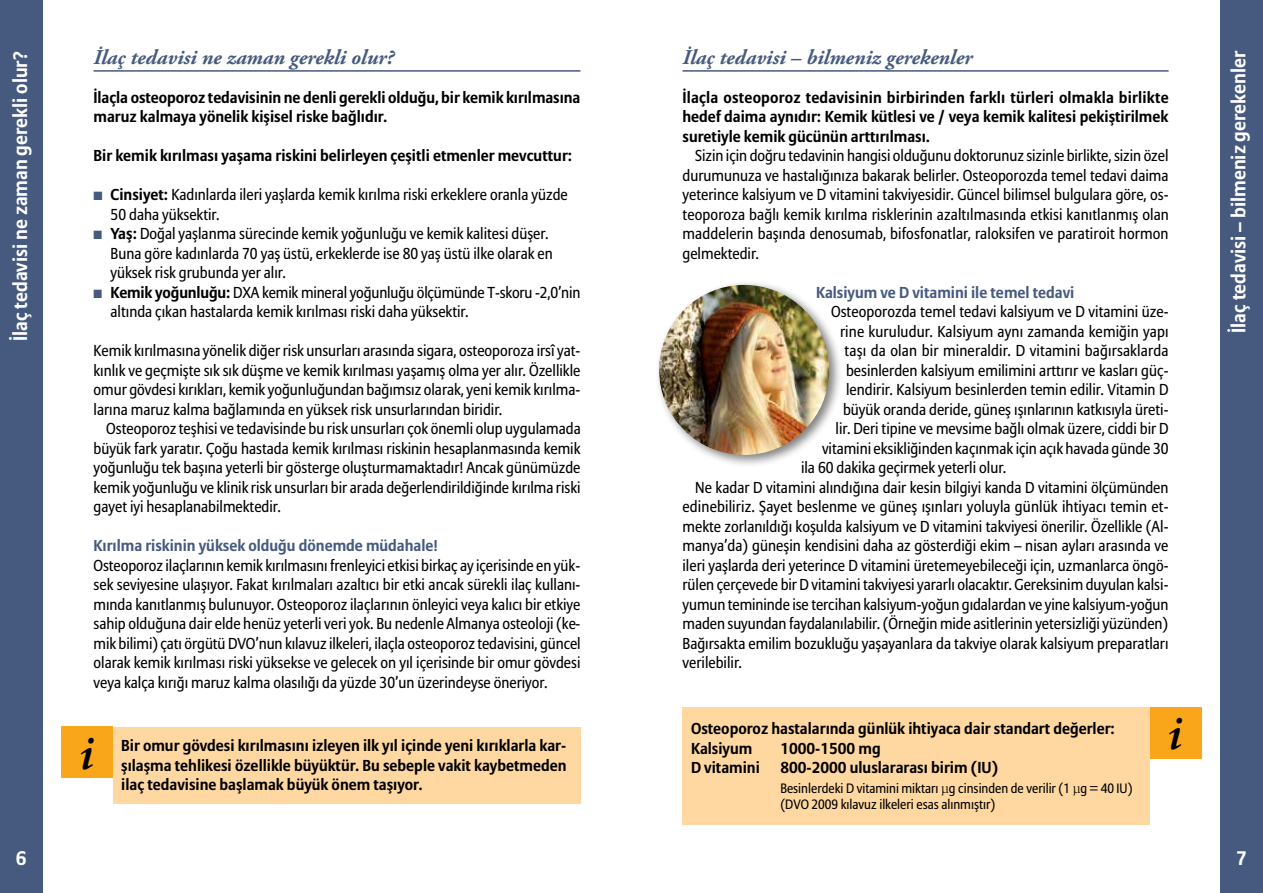
<style>
.page{position:relative;width:1263px;height:893px;background:#fff}
.page>*{position:absolute;margin:0;border:0;box-sizing:border-box;transform-origin:0 0}
.t1{font:italic 700 45px "Palatino LT";color:#000}
.t2{font:italic 700 21px "Adobe Garamond Pro";color:#465a7f}
.t3{font:700 19.5px "Allianz Sans";color:#fff}
.t4{font:15.75px/19.5px "Allianz Sans";color:#000;text-align:justify;scale:.95 1}
.t5{font:700 15.75px/19.5px "Allianz Sans";color:#000}
.t6{font:700 15.75px "Allianz Sans";color:#465a7f}
.t7{font:13.5px/16.5px "Allianz Sans";color:#000;scale:.95 1}
.s1{color:#465a7f}
.s2{font-weight:700}
</style>
<div class="page">
<div style="left:0;top:0;width:43px;height:893px;background:#465a7f"></div>
<div style="left:1220px;top:0;width:43px;height:893px;background:#465a7f"></div>
<hr style="left:94px;top:70px;width:486px;height:2px;background:#465a7f">
<div style="left:113px;top:727px;width:467px;height:76px;background:#ffd8a1"></div>
<div style="left:62px;top:727px;width:51px;height:51px;background:#faa61a"></div>
<hr style="left:682px;top:70px;width:486px;height:2px;background:#465a7f">
<div style="left:654px;top:280px;width:188px;height:188px;background:#000;opacity:.5"></div>
<img style="left:659px;top:285px;width:170px;height:170px;border-radius:85px">
<div style="left:682px;top:707px;width:468px;height:117px;background:#ffd8a1"></div>
<div style="left:1150px;top:707px;width:51px;height:51px;background:#faa61a"></div>
<p class="t3" style="left:8px;top:341px;width:292px;rotate:-90deg">İlaç tedavisi ne zaman gerekli olur?</p>
<h2 class="t2" style="left:94px;top:45px;width:302px">İlaç tedavisi ne zaman gerekli olur?</h2>
<p class="t5" style="left:94px;top:88px;width:488px">İlaçla osteoporoz tedavisinin ne denli gerekli olduğu, bir kemik kırılmasına maruz kalmaya yönelik kişisel riske bağlıdır.</p>
<p class="t5" style="left:94px;top:147px;width:480px">Bir kemik kırılması yaşama riskini belirleyen çeşitli etmenler mevcuttur:</p>
<p class="t4" style="left:111px;top:186px;width:483px;text-indent:-17px"><span class="s1">■</span> <span class="s2">Cinsiyet:</span> Kadınlarda ileri yaşlarda kemik kırılma riski erkeklere oranla yüzde<br>50 daha yüksektir.</p>
<p class="t4" style="left:111px;top:225px;width:467px;text-align:left;text-indent:-17px"><span class="s1">■</span> <span class="s2">Yaş:</span> Doğal yaşlanma sürecinde kemik yoğunluğu ve kemik kalitesi düşer.<br>Buna göre kadınlarda 70 yaş üstü, erkeklerde ise 80 yaş üstü ilke olarak en yüksek risk grubunda yer alır.</p>
<p class="t4" style="left:111px;top:283px;width:496px;text-indent:-17px"><span class="s1">■</span> <span class="s2">Kemik yoğunluğu:</span> DXA kemik mineral yoğunluğu ölçümünde T-skoru -2,0’nin altında çıkan hastalarda kemik kırılması riski daha yüksektir.</p>
<p class="t4" style="left:94px;top:342px;width:514px">Kemik kırılmasına yönelik diğer risk unsurları arasında sigara, osteoporoza irsî yat&shy;kınlık ve geçmişte sık sık düşme ve kemik kırılması yaşamış olma yer alır. Özellikle omur gövdesi kırıkları, kemik yoğunluğundan bağımsız olarak, yeni kemik kırılma&shy;larına maruz kalma bağlamında en yüksek risk unsurlarından biridir.</p>
<p class="t4" style="left:94px;top:420px;width:514px;text-indent:13px">Osteoporoz teşhisi ve tedavisinde bu risk unsurları çok önemli olup uygulamada büyük fark yaratır. Çoğu hastada kemik kırılması riskinin hesaplanmasında kemik yoğunluğu tek başına yeterli bir gösterge oluşturmamaktadır! Ancak günümüzde kemik yoğunluğu ve klinik risk unsurları bir arada değerlendirildiğinde kırılma riski gayet iyi hesaplanabilmektedir.</p>
<p class="t6" style="left:94px;top:536px;width:346px">Kırılma riskinin yüksek olduğu dönemde müdahale!</p>
<p class="t4" style="left:94px;top:556px;width:514px">Osteoporoz ilaçlarının kemik kırılmasını frenleyici etkisi birkaç ay içerisinde en yük&shy;sek seviyesine ulaşıyor. Fakat kırılmaları azaltıcı bir etki ancak sürekli ilaç kullanı&shy;mında kanıtlanmış bulunuyor. Osteoporoz ilaçlarının önleyici veya kalıcı bir etkiye sahip olduğuna dair elde henüz yeterli veri yok. Bu nedenle Almanya osteoloji (ke&shy;mik bilimi) çatı örgütü DVO’nun kılavuz ilkeleri, ilaçla osteoporoz tedavisini, güncel olarak kemik kırılması riski yüksekse ve gelecek on yıl içerisinde bir omur gövdesi veya kalça kırığı maruz kalma olasılığı da yüzde 30’un üzerindeyse öneriyor.</p>
<h1 class="t1" style="left:80px;top:727px;width:16px">i</h1>
<p class="t5" style="left:121px;top:737px;width:447px;text-align:justify">Bir omur gövdesi kırılmasını izleyen ilk yıl içinde yeni kırıklarla kar&shy;şılaşma tehlikesi özellikle büyüktür. Bu sebeple vakit kaybetmeden ilaç tedavisine başlamak büyük önem taşıyor.</p>
<h2 class="t2" style="left:682px;top:45px;width:291px">İlaç tedavisi – bilmeniz gerekenler</h2>
<p class="t5" style="left:682px;top:88px;width:488px;text-align:justify">İlaçla osteoporoz tedavisinin birbirinden farklı türleri olmakla birlikte hedef daima aynıdır: Kemik kütlesi ve / veya kemik kalitesi pekiştirilmek suretiyle kemik gücünün arttırılması.</p>
<p class="t4" style="left:682px;top:147px;width:514px;text-indent:13px">Sizin için doğru tedavinin hangisi olduğunu doktorunuz sizinle birlikte, sizin özel durumunuza ve hastalığınıza bakarak belirler. Osteoporozda temel tedavi daima yeterince kalsiyum ve D vitamini takviyesidir. Güncel bilimsel bulgulara göre, os&shy;teoporoza bağlı kemik kırılma risklerinin azaltılmasında etkisi kanıtlanmış olan maddelerin başında denosumab, bifosfonatlar, raloksifen ve paratiroit hormon gelmektedir.</p>
<p class="t6" style="left:816px;top:282px;width:260px">Kalsiyum ve D vitamini ile temel tedavi</p>
<p class="t4" style="left:831px;top:303px;width:357px">Osteoporozda temel tedavi kalsiyum ve D vitamini üze-</p>
<p class="t4" style="left:840px;top:322px;width:347px">rine kuruludur. Kalsiyum aynı zamanda kemiğin yapı</p>
<p class="t4" style="left:844px;top:342px;width:342px">taşı da olan bir mineraldir. D vitamini bağırsaklarda</p>
<p class="t4" style="left:846px;top:361px;width:341px">besinlerden kalsiyum emilimini arttırır ve kasları güç-</p>
<p class="t4" style="left:846px;top:381px;width:341px">lendirir. Kalsiyum besinlerden temin edilir. Vitamin D</p>
<p class="t4" style="left:843px;top:400px;width:344px">büyük oranda deride, güneş ışınlarının katkısıyla üreti-</p>
<p class="t4" style="left:835px;top:420px;width:352px">lir. Deri tipine ve mevsime bağlı olmak üzere, ciddi bir D</p>
<p class="t4" style="left:822px;top:439px;width:366px">vitamini eksikliğinden kaçınmak için açık havada günde 30</p>
<p class="t4" style="left:801px;top:459px;width:218px">ila 60 dakika geçirmek yeterli olur.</p>
<p class="t4" style="left:695px;top:478px;width:500px">Ne kadar D vitamini alındığına dair kesin bilgiyi kanda D vitamini ölçümünden</p>
<p class="t4" style="left:682px;top:498px;width:513px">edinebiliriz. Şayet beslenme ve güneş ışınları yoluyla günlük ihtiyacı temin et-</p>
<p class="t4" style="left:682px;top:517px;width:513px">mekte zorlanıldığı koşulda kalsiyum ve D vitamini takviyesi önerilir. Özellikle (Al-</p>
<p class="t4" style="left:682px;top:537px;width:513px">manya’da) güneşin kendisini daha az gösterdiği ekim – nisan ayları arasında ve</p>
<p class="t4" style="left:682px;top:556px;width:513px">ileri yaşlarda deri yeterince D vitamini üretemeyebileceği için, uzmanlarca öngö-</p>
<p class="t4" style="left:682px;top:576px;width:513px">rülen çerçevede bir D vitamini takviyesi yararlı olacaktır. Gereksinim duyulan kalsi-</p>
<p class="t4" style="left:682px;top:595px;width:513px">yumun temininde ise tercihan kalsiyum-yoğun gıdalardan ve yine kalsiyum-yoğun</p>
<p class="t4" style="left:682px;top:615px;width:513px">maden suyundan faydalanılabilir. (Örneğin mide asitlerinin yetersizliği yüzünden)</p>
<p class="t4" style="left:682px;top:634px;width:513px">Bağırsakta emilim bozukluğu yaşayanlara da takviye olarak kalsiyum preparatları</p>
<p class="t4" style="left:682px;top:654px;width:64px">verilebilir.</p>
<p class="t5" style="left:691px;top:719px;width:425px">Osteoporoz hastalarında günlük ihtiyaca dair standart değerler:<br>Kalsiyum</p>
<p class="t5" style="left:780px;top:739px;width:102px">1000-1500 mg</p>
<p class="t5" style="left:691px;top:758px;width:70px">D vitamini</p>
<p class="t5" style="left:780px;top:758px;width:220px">800-2000 uluslararası birim (IU)</p>
<p class="t7" style="left:780px;top:780px;width:372px">Besinlerdeki D vitamini miktarı µg cinsinden de verilir (1 µg = 40 IU) (DVO 2009 kılavuz ilkeleri esas alınmıştır)</p>
<h1 class="t1" style="left:1168px;top:708px;width:16px">i</h1>
<p class="t3" style="left:1226px;top:333px;width:283px;rotate:-90deg">İlaç tedavisi – bilmeniz gerekenler</p>
<p class="t3" style="left:16px;top:846px;width:12px">6</p>
<p class="t3" style="left:1236px;top:846px;width:12px">7</p>
</div>
